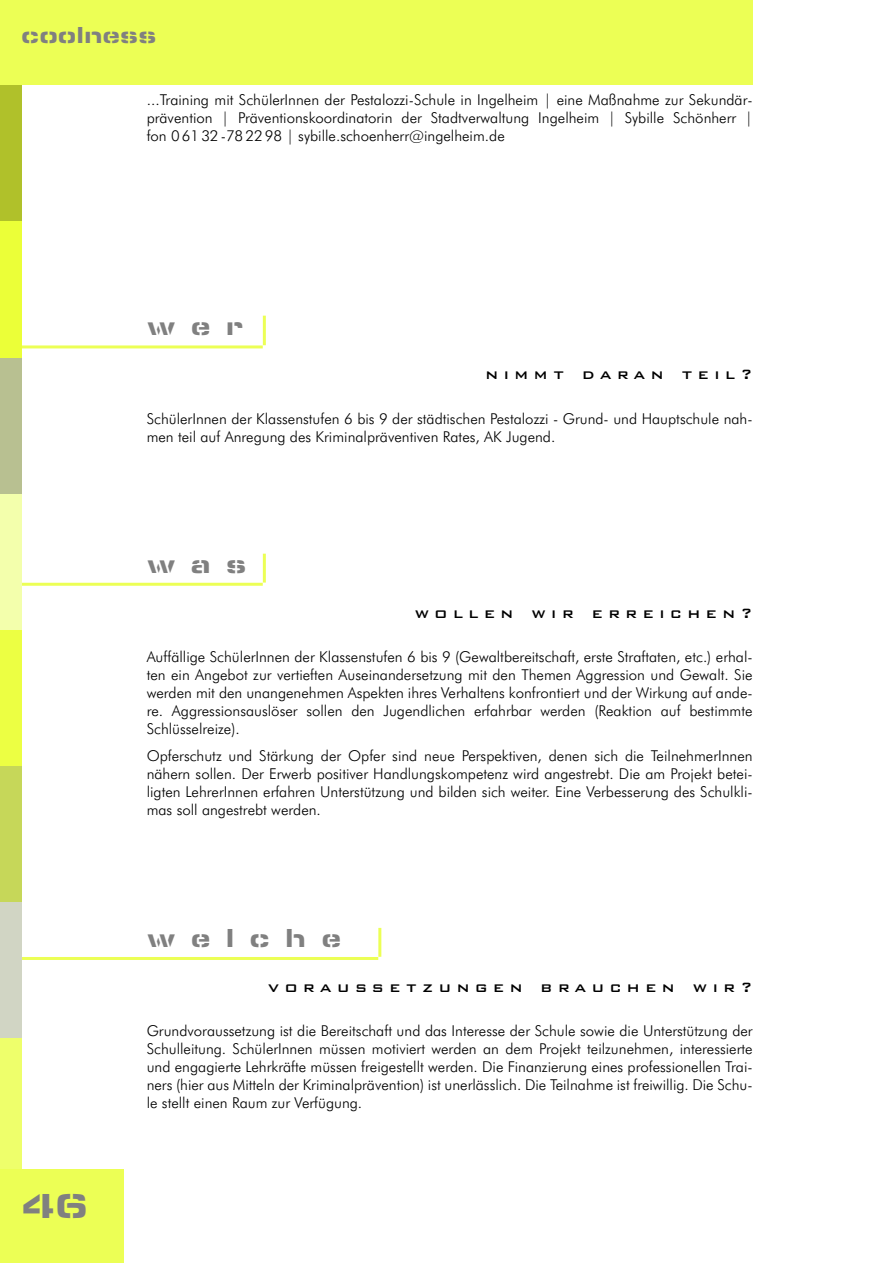
<style>
.page{position:relative;width:893px;height:1263px;background:#fff}
.page>*{position:absolute;margin:0;border:0;box-sizing:border-box;transform-origin:0 0}
.t1{font:36px "Micro Stencil CE Black";color:#808080}
.t2{font:27px "Micro Stencil CE Black";letter-spacing:.56em;color:#808080}
.t3{font:24px "Micro Stencil CE Black";color:#808080}
.t4{font:500 18px "Bank Gothic BT";letter-spacing:.31em;color:#000}
.t5{font:300 15px/18px "Futura BT";color:#000;text-align:justify}
</style>
<div class="page">
<hr style="left:0;top:583px;width:263px;height:3px;background:#ecff55">
<hr style="left:263px;top:554px;width:3px;height:29px;background:#ecff55">
<hr style="left:0;top:345px;width:263px;height:3px;background:#ecff55">
<hr style="left:263px;top:316px;width:3px;height:29px;background:#ecff55">
<hr style="left:0;top:957px;width:378px;height:3px;background:#ecff55">
<hr style="left:378px;top:928px;width:3px;height:29px;background:#ecff55">
<div style="left:0;top:1033px;width:21px;height:141px;background:#eeff6b"></div>
<div style="left:0;top:897px;width:21px;height:140px;background:#d1d5c4"></div>
<div style="left:0;top:761px;width:21px;height:140px;background:#c6d759"></div>
<div style="left:0;top:625px;width:21px;height:140px;background:#ecff43"></div>
<div style="left:0;top:489px;width:21px;height:140px;background:#f3ffac"></div>
<div style="left:0;top:353px;width:21px;height:140px;background:#b8c091"></div>
<div style="left:0;top:217px;width:21px;height:140px;background:#ebff38"></div>
<div style="left:0;top:81px;width:21px;height:140px;background:#b0c12a"></div>
<div style="left:0;top:0;width:753px;height:85px;background:#ecff55"></div>
<div style="left:0;top:1169px;width:123px;height:94px;background:#ecff55"></div>
<h3 class="t3" style="left:21px;top:21px;width:137px">coolness</h3>
<p class="t5" style="left:147px;top:91px;width:607px">...Training mit SchülerInnen der Pestalozzi-Schule in Ingelheim | eine Maßnahme zur Sekundär&shy;prävention | Präventionskoordinatorin der Stadtverwaltung Ingelheim | Sybille Schönherr | fon 0 61 32 -78 22 98 | sybille.schoenherr@ingelheim.de</p>
<h2 class="t2" style="left:147px;top:310px;width:98px">wer</h2>
<p class="t4" style="left:485px;top:363px;width:269px">nimmt daran teil?</p>
<p class="t5" style="left:147px;top:410px;width:607px">SchülerInnen der Klassenstufen 6 bis 9 der städtischen Pestalozzi - Grund- und Hauptschule nah&shy;men teil auf Anregung des Kriminalpräventiven Rates, AK Jugend.</p>
<h2 class="t2" style="left:147px;top:549px;width:101px">was</h2>
<p class="t4" style="left:415px;top:601px;width:339px">wollen wir erreichen?</p>
<p class="t5" style="left:147px;top:648px;width:607px">Auffällige SchülerInnen der Klassenstufen 6 bis 9 (Gewaltbereitschaft, erste Straftaten, etc.) erhal&shy;ten ein Angebot zur vertieften Auseinandersetzung mit den Themen Aggression und Gewalt. Sie werden mit den unangenehmen Aspekten ihres Verhaltens konfrontiert und der Wirkung auf ande&shy;re. Aggressionsauslöser sollen den Jugendlichen erfahrbar werden (Reaktion auf bestimmte Schlüsselreize).</p>
<p class="t5" style="left:147px;top:746px;width:607px">Opferschutz und Stärkung der Opfer sind neue Perspektiven, denen sich die TeilnehmerInnen nähern sollen. Der Erwerb positiver Handlungskompetenz wird angestrebt. Die am Projekt betei&shy;ligten LehrerInnen erfahren Unterstützung und bilden sich weiter. Eine Verbesserung des Schulkli&shy;mas soll angestrebt werden.</p>
<h2 class="t2" style="left:147px;top:923px;width:196px">welche</h2>
<p class="t4" style="left:268px;top:975px;width:486px">voraussetzungen brauchen wir?</p>
<h1 class="t1" style="left:21px;top:1185px;width:68px">46</h1>
<p class="t5" style="left:147px;top:1022px;width:607px">Grundvoraussetzung ist die Bereitschaft und das Interesse der Schule sowie die Unterstützung der Schulleitung. SchülerInnen müssen motiviert werden an dem Projekt teilzunehmen, interessierte und engagierte Lehrkräfte müssen freigestellt werden. Die Finanzierung eines professionellen Trai&shy;ners (hier aus Mitteln der Kriminalprävention) ist unerlässlich. Die Teilnahme ist freiwillig. Die Schu&shy;le stellt einen Raum zur Verfügung.</p>
</div>
